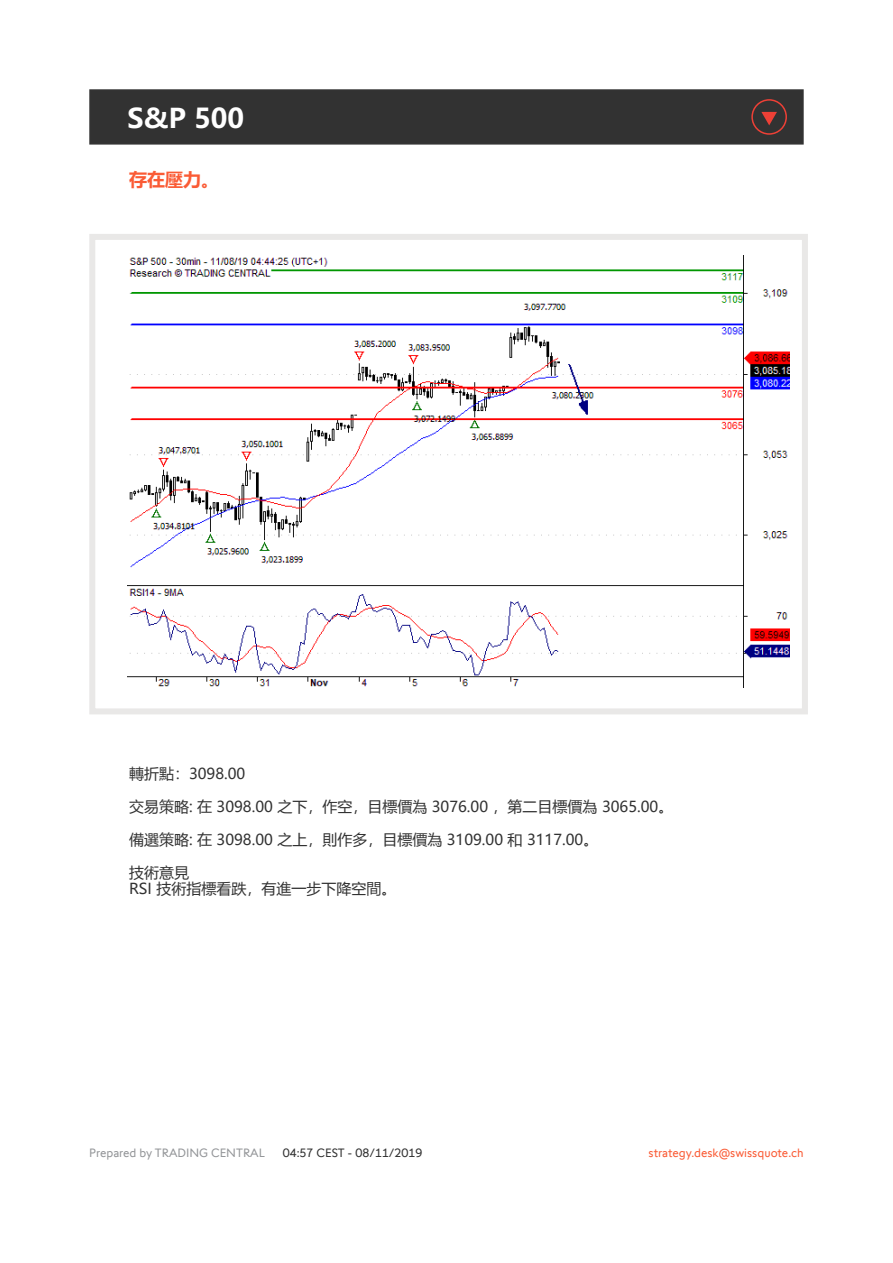
<style>
.page{position:relative;width:893px;height:1263px;background:#fff}
.page>*{position:absolute;margin:0;border:0;box-sizing:border-box;transform-origin:0 0}
.t1{font:700 27px "Microsoft Ya Hei UI";color:#fff}
.t2{font:700 18px "Microsoft Ya Hei UI";color:#fa5b35}
.t3{font:15px/16.5px "Microsoft Ya Hei UI";color:#323232}
.t4{font:12px "Swissquote CT";color:#fa5b35}
.t5{font:12px "Swissquote CT";color:#939598}
.t6{font:12px "Swissquote CT";color:#323232}
</style>
<div class="page">
<div style="left:89px;top:234px;width:719px;height:480px;border:6px solid #e9e8e7"></div>
<div style="left:89px;top:89px;width:715px;height:56px;background:#323232;border:2px solid #323232"></div>
<img style="left:128px;top:255px;width:661px;height:432px">
<svg style="left:751px;top:99px;width:36px;height:36px"></svg>
<h1 class="t1" style="left:128px;top:99px;width:118px">S&amp;P 500</h1>
<p class="t2" style="left:129px;top:167px;width:91px">存在壓力。</p>
<p class="t3" style="left:129px;top:765px;width:118px">轉折點：3098.00</p>
<p class="t3" style="left:129px;top:798px;width:546px">交易策略: 在 3098.00 之下，作空，目標價為 3076.00 ，第二目標價為 3065.00。</p>
<p class="t3" style="left:129px;top:831px;width:471px">備選策略: 在 3098.00 之上，則作多，目標價為 3109.00 和 3117.00。</p>
<p class="t3" style="left:129px;top:864px;width:269px">技術意見<br>RSI 技術指標看跌，有進一步下降空間。</p>
<p class="t5" style="left:89px;top:1145px;width:177px">Prepared by TRADING CENTRAL</p>
<p class="t6" style="left:283px;top:1145px;width:141px">04:57 CEST - 08/11/2019</p>
<p class="t4" style="left:649px;top:1145px;width:157px">strategy.desk@swissquote.ch</p>
</div>
